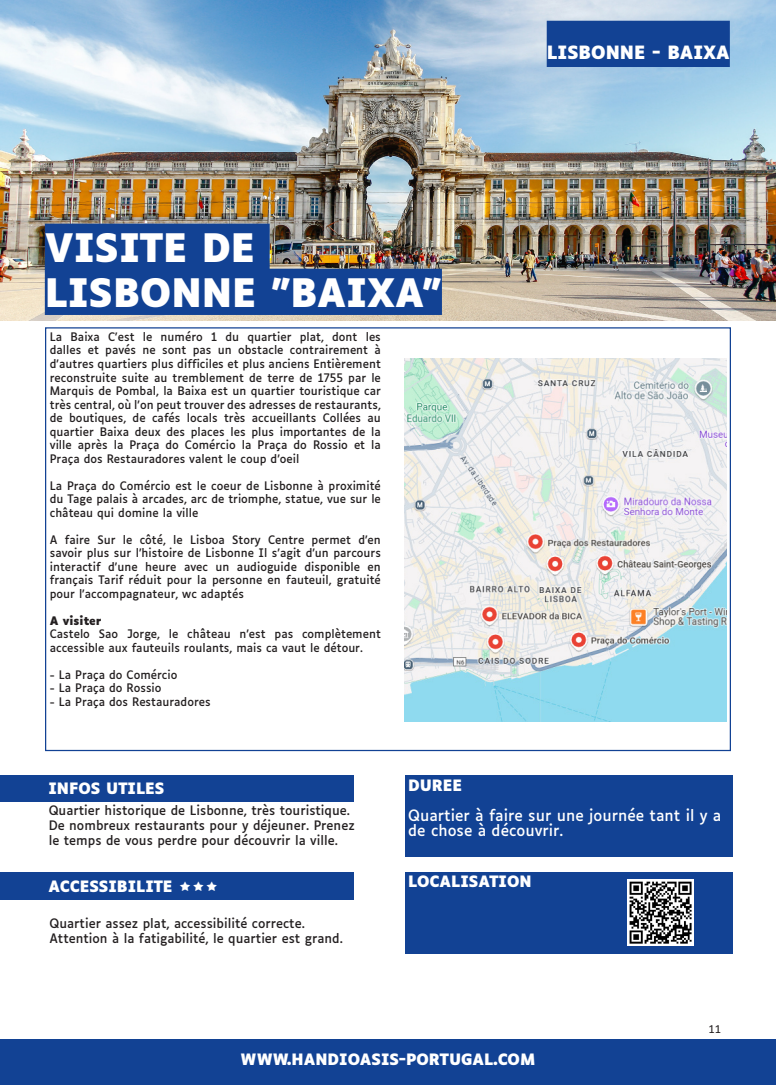
<style>
.page{position:relative;width:776px;height:1085px;background:#fff}
.page>*{position:absolute;margin:0;border:0;box-sizing:border-box;transform-origin:0 0}
.TITRE_SEJOUR{font:700 37.5px "Luciole";color:#fff}
.TITRE_SEJOUR-2{font:700 17.5px "Luciole";color:#fff}
.Paragraphe_Formule_résa{font:15px/15px "Luciole";color:#fff}
.TITRE_4___DATES_SEJOUR___TRANSPORT{font:700 15px "Luciole";color:#fff}
.Paragraphe_Formule_résa-2{font:700 15px "Luciole";color:#fff}
.t1{font:12.5px/15px "Luciole";color:#231f20}
.t2{font:12.5px "Calibri";color:#231f20}
.t3{font:11.25px/13.5px "Luciole";color:#231f20;text-align:justify}
.t4{font:700 11.25px "Luciole";color:#231f20}
</style>
<div class="page">
<img style="left:1px;top:0;width:775px;height:321px">
<div style="left:45px;top:224px;width:225px;height:46px;background:#124294"></div>
<div style="left:45px;top:269px;width:397px;height:46px;background:#124294"></div>
<div style="left:0;top:871px;width:354px;height:28px;background:#124294"></div>
<div style="left:405px;top:871px;width:328px;height:82px;background:#124294"></div>
<div style="left:405px;top:775px;width:328px;height:81px;background:#124294"></div>
<div style="left:0;top:775px;width:354px;height:26px;background:#124294"></div>
<div style="left:0;top:1038px;width:776px;height:46px;background:#124294"></div>
<img style="left:627px;top:879px;width:66px;height:66px">
<img style="left:405px;top:358px;width:321px;height:363px">
<div style="left:547px;top:21px;width:183px;height:46px;background:#124294"></div>
<p class="TITRE_SEJOUR" style="left:45px;top:227px;width:212px">VISITE DE</p>
<p class="TITRE_SEJOUR" style="left:45px;top:272px;width:399px">LISBONNE "BAIXA"</p>
<p class="t3" style="left:50px;top:329px;width:333px">La Baixa C'est le numéro 1 du quartier plat, dont les dalles et pavés ne sont pas un obstacle contrairement à d'autres quartiers plus difficiles et plus anciens Entièrement reconstruite suite au tremblement de terre de 1755 par le Marquis de Pombal, la Baixa est un quartier touristique car très central, où l'on peut trouver des adresses de restaurants, de boutiques, de cafés locals très accueillants Collées au quartier Baixa deux des places les plus importantes de la ville après la Praça do Comércio la Praça do Rossio et la Praça dos Restauradores valent le coup d’oeil</p>
<p class="t3" style="left:50px;top:477px;width:333px">La Praça do Comércio est le coeur de Lisbonne à proximité du Tage palais à arcades, arc de triomphe, statue, vue sur le château qui domine la ville</p>
<p class="t3" style="left:50px;top:531px;width:333px">A faire Sur le côté, le Lisboa Story Centre permet d’en savoir plus sur l’histoire de Lisbonne Il s’agit d’un parcours interactif d’une heure avec un audioguide disponible en français Tarif réduit pour la personne en fauteuil, gratuité pour l’accompagnateur, wc adaptés</p>
<p class="t4" style="left:50px;top:614px;width:53px">A visiter</p>
<p class="t3" style="left:50px;top:626px;width:333px">Castelo Sao Jorge, le château n’est pas complètement accessible aux fauteuils roulants, mais ca vaut le détour.</p>
<p class="t3" style="left:50px;top:666px;width:129px">- La Praça do Comércio</p>
<p class="t3" style="left:50px;top:680px;width:113px">- La Praça do Rossio</p>
<p class="t3" style="left:50px;top:693px;width:162px">- La Praça dos Restauradores</p>
<p class="TITRE_SEJOUR-2" style="left:547px;top:43px;width:185px">LISBONNE - BAIXA</p>
<p class="TITRE_4___DATES_SEJOUR___TRANSPORT" style="left:49px;top:780px;width:118px">INFOS UTILES</p>
<p class="t1" style="left:49px;top:801px;width:307px">Quartier historique de Lisbonne, très touristique.<br>De nombreux restaurants pour y déjeuner. Prenez le temps de vous perdre pour découvrir la ville.</p>
<p class="TITRE_4___DATES_SEJOUR___TRANSPORT" style="left:49px;top:877px;width:126px">ACCESSIBILITE</p>
<p class="t1" style="left:50px;top:914px;width:295px">Quartier assez plat, accessibilité correcte.<br>Attention à la fatigabilité, le quartier est grand.</p>
<p class="Paragraphe_Formule_résa-2" style="left:408px;top:776px;width:55px">DUREE</p>
<p class="Paragraphe_Formule_résa" style="left:408px;top:806px;width:315px">Quartier à faire sur une journée tant il y a de chose à découvrir.</p>
<p class="Paragraphe_Formule_résa-2" style="left:408px;top:873px;width:125px">LOCALISATION</p>
<p class="t2" style="left:708px;top:1020px;width:14px">11</p>
<p class="TITRE_4___DATES_SEJOUR___TRANSPORT" style="left:241px;top:1051px;width:296px">WWW.HANDIOASIS-PORTUGAL.COM</p>
</div>
